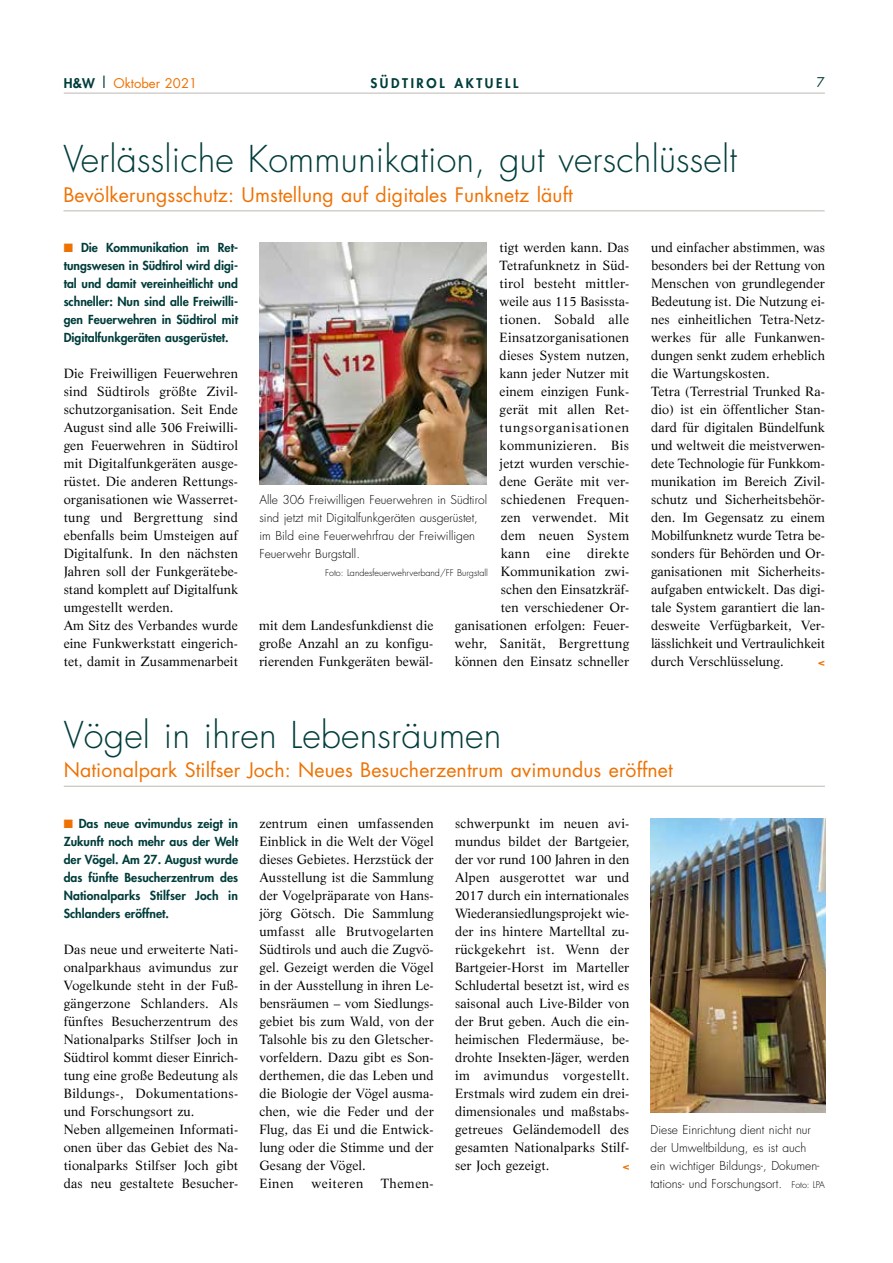
<style>
.page{position:relative;width:893px;height:1263px;background:#fff}
.page>*{position:absolute;margin:0;border:0;box-sizing:border-box;transform-origin:0 0}
.t1{font:300 36px "Futura";letter-spacing:.005em;color:#003d3b}
.t2{font:19.5px "Futura";letter-spacing:.005em;color:#ee7203}
.t3{font:13.05px/18px "Life LT Std";letter-spacing:.01em;color:#000}
.t4{font:13.05px "Futura";color:#ee7203}
.t5{font:800 13.05px "Futura";letter-spacing:.2em;color:#003d3b}
.t6{font:13.05px "Life LT Std";letter-spacing:.04em;color:#000}
.t7{font:13.05px "Futura";color:#003d3b}
.t8{font:800 12.15px/18px "Futura";color:#003d3b;text-align:justify}
.t9{font:300 12px/18px "Futura";color:#000}
.t10{font:800 10.5px "Futura";color:#ee7203;scale:1.1 1}
.t11{font:300 9px "Futura";color:#000}
.s1{font-weight:800;color:#003d3b}
.s2{font-size:15px;color:#003d3b}
.s3{color:#ee7203}
.s4{font-size:9px}
</style>
<div class="page">
<hr style="left:63px;top:210px;width:762px;height:1px;background:#bdb9b3">
<hr style="left:64px;top:786px;width:761px;height:1px;background:#bdb9b3">
<img style="left:259px;top:243px;width:228px;height:242px">
<img style="left:651px;top:819px;width:174px;height:294px">
<hr style="left:64px;top:93px;width:761px;height:1px;background:#bdb9b3">
<p class="t4" style="left:64px;top:74px;width:135px"><span class="s1">H&amp;W</span> <span class="s2">|</span> Oktober 2021</p>
<p class="t5" style="left:370px;top:74px;width:149px">SÜDTIROL AKTUELL</p>
<p class="t7" style="left:817px;top:73px;width:10px">7</p>
<h1 class="t1" style="left:63px;top:136px;width:675px">Verlässliche Kommunikation, gut verschlüsselt</h1>
<h2 class="t2" style="left:63px;top:181px;width:511px">Bevölkerungsschutz: Umstellung auf digitales Funknetz läuft</h2>
<p class="t8" style="left:64px;top:238px;width:176px"><span class="s3">■</span> Die Kommunikation im Ret&shy;tungswesen in Südtirol wird digi&shy;tal und damit vereinheitlicht und schneller: Nun sind alle Freiwilli&shy;gen Feuerwehren in Südtirol mit Digitalfunkgeräten ausgerüstet.</p>
<p class="t3" style="left:64px;top:364px;width:176px">Die Freiwilligen Feuerwehren sind Südtirols größte Zivil&shy;schutzorganisation. Seit Ende<br>August sind alle 306 Freiwilli&shy;gen Feuerwehren in Südtirol mit Digitalfunkgeräten ausge&shy;rüstet. Die anderen Rettungs&shy;organisationen wie Wasserret&shy;tung und Bergrettung sind ebenfalls beim Umsteigen auf<br>Digitalfunk. In den nächsten<br>Jahren soll der Funkgerätebe&shy;stand komplett auf Digitalfunk umgestellt werden.<br>Am Sitz des Verbandes wurde eine Funkwerkstatt eingerich&shy;tet, damit in Zusammenarbeit</p>
<p class="t3" style="left:651px;top:238px;width:176px">und einfacher abstimmen, was besonders bei der Rettung von<br>Menschen von grundlegender<br>Bedeutung ist. Die Nutzung ei&shy;nes einheitlichen Tetra-Netz&shy;werkes für alle Funkanwen&shy;dungen senkt zudem erheblich die Wartungskosten.<br>Tetra (Terrestrial Trunked Ra&shy;dio) ist ein öffentlicher Stan&shy;dard für digitalen Bündelfunk und weltweit die meistverwen&shy;dete Technologie für Funkkom&shy;munikation im Bereich Zivil&shy;schutz und Sicherheitsbehör&shy;den. Im Gegensatz zu einem<br>Mobilfunknetz wurde Tetra be&shy;sonders für Behörden und Or&shy;ganisationen mit Sicherheits&shy;aufgaben entwickelt. Das digi&shy;tale System garantiert die lan&shy;desweite Verfügbarkeit, Ver&shy;lässlichkeit und Vertraulichkeit durch Verschlüsselung.</p>
<p class="t3" style="left:500px;top:238px;width:131px;text-align:justify">tigt werden kann. Das Tetrafunknetz in Süd&shy;tirol besteht mittler&shy;weile aus 115 Basissta&shy;tionen. Sobald alle Einsatzorganisationen dieses System nutzen, kann jeder Nutzer mit einem einzigen Funk&shy;gerät mit allen Ret&shy;tungsorganisationen kommunizieren. Bis jetzt wurden verschie&shy;dene Geräte mit ver&shy;schiedenen Frequen&shy;zen verwendet. Mit dem neuen System kann</p>
<p class="t9" style="left:259px;top:491px;width:229px">Alle 306 Freiwilligen Feuerwehren in Südtirol sind jetzt mit Digitalfunkgeräten ausgerüstet, im Bild eine Feuerwehrfrau der Freiwilligen Feuerwehr Burgstall.</p>
<p class="t11" style="left:325px;top:567px;width:164px">Foto: Landesfeuerwehrverband/FF Burgstall</p>
<p class="t3" style="left:455px;top:544px;width:176px;text-align:right">direkte<br>Kommunikation zwi-<br>schen den Einsatzkräf-<br>ten verschiedener Or&shy;ganisationen erfolgen: Feuer&shy;wehr, Sanität, Bergrettung können den Einsatz schneller</p>
<p class="t3" style="left:546px;top:544px;width:26px">eine</p>
<p class="t3" style="left:259px;top:616px;width:176px;text-align:justify">mit dem Landesfunkdienst die große Anzahl an zu konfigu&shy;rierenden Funkgeräten bewäl-</p>
<p class="t10" style="left:818px;top:655px;width:8px">&lt;</p>
<h1 class="t1" style="left:64px;top:711px;width:439px">Vögel in ihren Lebensräumen</h1>
<h2 class="t2" style="left:64px;top:757px;width:611px">Nationalpark Stilfser Joch: Neues Besucherzentrum avimundus eröffnet</h2>
<p class="t8" style="left:64px;top:814px;width:176px"><span class="s3">■</span> Das neue avimundus zeigt in Zukunft noch mehr aus der Welt der Vögel. Am 27. August wurde das fünfte Besucherzentrum des Nationalparks Stilfser Joch in Schlanders eröffnet.</p>
<p class="t3" style="left:64px;top:940px;width:176px">Das neue und erweiterte Nati&shy;onalparkhaus avimundus zur<br>Vogelkunde steht in der Fuß&shy;gängerzone Schlanders. Als fünftes Besucherzentrum des<br>Nationalparks Stilfser Joch in<br>Südtirol kommt dieser Einrich&shy;tung eine große Bedeutung als<br>Bildungs-, Dokumentations&shy;und Forschungsort zu.<br>Neben allgemeinen Informati&shy;onen über das Gebiet des Na&shy;tionalparks Stilfser Joch gibt das neu gestaltete Besucher-</p>
<p class="t3" style="left:259px;top:814px;width:176px">zentrum einen umfassenden<br>Einblick in die Welt der Vögel dieses Gebietes. Herzstück der<br>Ausstellung ist die Sammlung der Vogelpräparate von Hans&shy;jörg Götsch. Die Sammlung umfasst alle Brutvogelarten<br>Südtirols und auch die Zugvö&shy;gel. Gezeigt werden die Vögel in der Ausstellung in ihren Le&shy;bensräumen – vom Siedlungs&shy;gebiet bis zum Wald, von der<br>Talsohle bis zu den Gletscher&shy;vorfeldern. Dazu gibt es Son&shy;derthemen, die das Leben und die Biologie der Vögel ausma&shy;chen, wie die Feder und der<br>Flug, das Ei und die Entwick&shy;lung oder die Stimme und der<br>Gesang der Vögel.<br>Einen</p>
<p class="t3" style="left:455px;top:814px;width:176px;text-align:justify">schwerpunkt im neuen avi&shy;mundus bildet der Bartgeier, der vor rund 100 Jahren in den Alpen ausgerottet war und 2017 durch ein internationales Wiederansiedlungsprojekt wie&shy;der ins hintere Martelltal zu&shy;rückgekehrt ist. Wenn der Bartgeier-Horst im Marteller Schludertal besetzt ist, wird es saisonal auch Live-Bilder von der Brut geben. Auch die ein&shy;heimischen Fledermäuse, be&shy;drohte Insekten-Jäger, werden im avimundus vorgestellt.<br>Erstmals wird zudem ein drei&shy;dimensionales und maßstabs&shy;getreues Geländemodell des gesamten Nationalparks Stilf&shy;ser Joch gezeigt.</p>
<p class="t9" style="left:651px;top:1121px;width:176px">Diese Einrichtung dient nicht nur der Umweltbildung, es ist auch<br>ein wichtiger Bildungs-, Dokumen&shy;tations- und Forschungsort. <span class="s4">Foto: LPA</span></p>
<p class="t10" style="left:623px;top:1159px;width:8px">&lt;</p>
<p class="t6" style="left:311px;top:1175px;width:53px">weiteren</p>
<p class="t3" style="left:381px;top:1174px;width:54px">Themen-</p>
</div>
